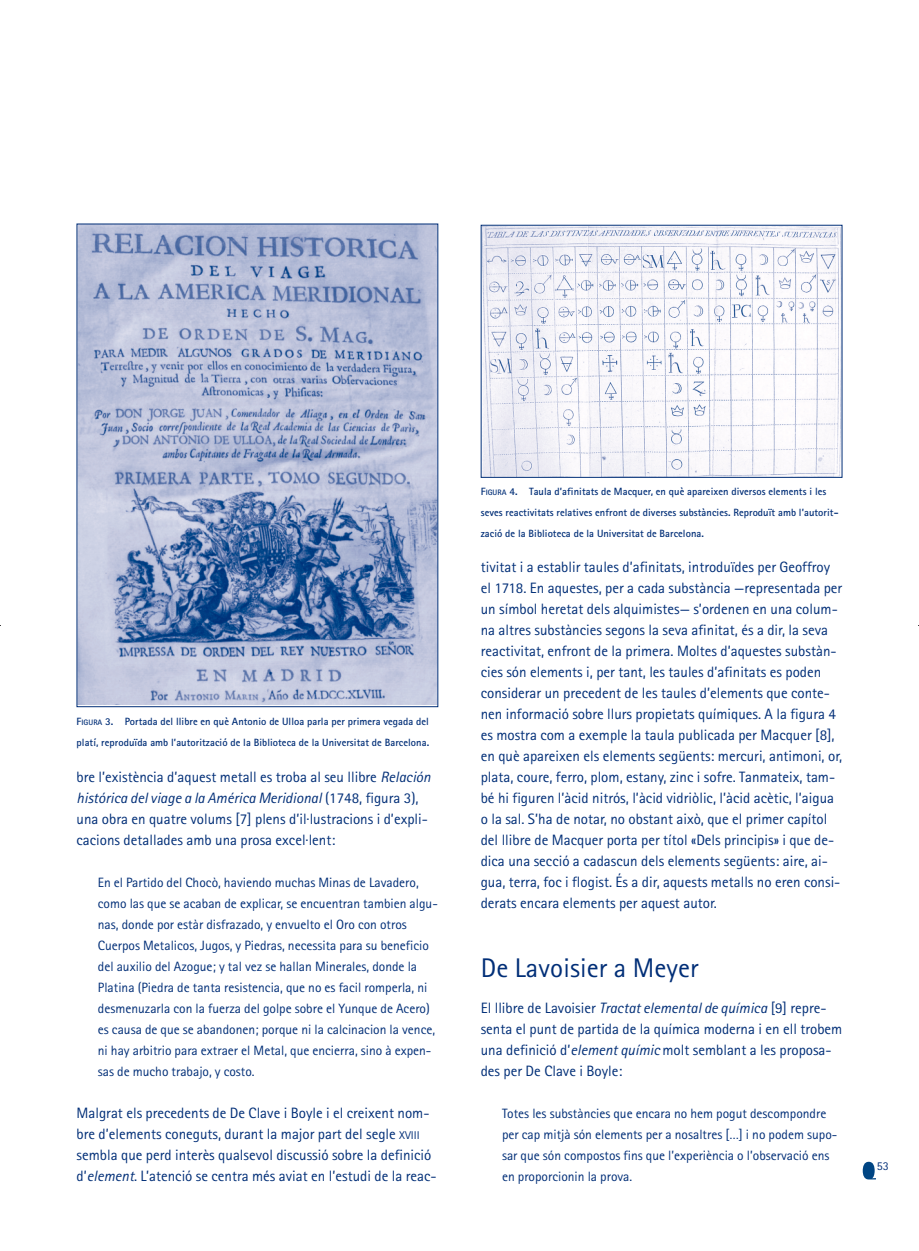
<style>
.page{position:relative;width:919px;height:1251px;background:#fff}
.page>*{position:absolute;margin:0;border:0;box-sizing:border-box;transform-origin:0 0}
.t1{font:27px "Rotis Sans Serif";letter-spacing:.005em;color:#002e77}
.t2{font:15px/21px "Rotis Sans Serif";color:#002e77}
.t3{font:13.5px/21px "Rotis Sans Serif";color:#002e77}
.t4{font:12px "Rotis Sans Serif";color:#002e77}
.t5{font:700 10.5px/21px "Rotis Sans Serif";letter-spacing:.005em;color:#002e77}
.s1{font-size:7.8px}
.s2{font-style:italic}
.s3{font-size:11.25px}
</style>
<div class="page">
<svg style="left:866px;top:1161px;width:10px;height:19px"></svg>
<svg style="left:862px;top:1162px;width:13px;height:17px"></svg>
<img style="left:79px;top:226px;width:357px;height:479px">
<img style="left:482px;top:227px;width:358px;height:249px">
<p class="t5" style="left:77px;top:712px;width:354px">F<span class="s1">IGURA</span> 3. Portada del llibre en què Antonio de Ulloa parla per primera vegada del platí, reproduïda amb l’autorització de la Biblioteca de la Universitat de Barcelona.</p>
<p class="t2" style="left:77px;top:768px;width:355px">bre l’existència d’aquest metall es troba al seu llibre <span class="s2">Relación histórica del viage a la América Meridional</span> (1748, figura 3), una obra en quatre volums [7] plens d’il·lustracions i d’expli&shy;cacions detallades amb una prosa excel·lent:</p>
<p class="t3" style="left:98px;top:873px;width:341px">En el Partido del Chocò, haviendo muchas Minas de Lavadero, como las que se acaban de explicar, se encuentran tambien algu&shy;nas, donde por estàr disfrazado, y envuelto el Oro con otros Cuerpos Metalicos, Jugos, y Piedras, necessita para su beneficio del auxilio del Azogue; y tal vez se hallan Minerales, donde la Platina (Piedra de tanta resistencia, que no es facil romperla, ni desmenuzarla con la fuerza del golpe sobre el Yunque de Acero) es causa de que se abandonen; porque ni la calcinacion la vence, ni hay arbitrio para extraer el Metal, que encierra, sino à expen&shy;sas de mucho trabajo, y costo.</p>
<p class="t2" style="left:77px;top:1104px;width:361px">Malgrat els precedents de De Clave i Boyle i el creixent nom&shy;bre d’elements coneguts, durant la major part del segle <span class="s3">XVIII </span>sembla que perd interès qualsevol discussió sobre la definició d’<span class="s2">element</span>. L’atenció se centra més aviat en l’estudi de la reac-</p>
<p class="t5" style="left:480px;top:482px;width:359px">F<span class="s1">IGURA</span> 4. Taula d’afinitats de Macquer, en què apareixen diversos elements i les seves reactivitats relatives enfront de diverses substàncies. Reproduït amb l’autorit&shy;zació de la Biblioteca de la Universitat de Barcelona.</p>
<p class="t2" style="left:480px;top:558px;width:363px">tivitat i a establir taules d’afinitats, introduïdes per Geoffroy el 1718. En aquestes, per a cada substància —representada per un símbol heretat dels alquimistes— s’ordenen en una colum&shy;na altres substàncies segons la seva afinitat, és a dir, la seva reactivitat, enfront de la primera. Moltes d’aquestes substàn&shy;cies són elements i, per tant, les taules d’afinitats es poden considerar un precedent de les taules d’elements que conte&shy;nen informació sobre llurs propietats químiques. A la figura 4 es mostra com a exemple la taula publicada per Macquer [8], en què apareixen els elements següents: mercuri, antimoni, or, plata, coure, ferro, plom, estany, zinc i sofre. Tanmateix, tam&shy;bé hi figuren l’àcid nitrós, l’àcid vidriòlic, l’àcid acètic, l’aigua o la sal. S’ha de notar, no obstant això, que el primer capítol del llibre de Macquer porta per títol «Dels principis» i que de&shy;dica una secció a cadascun dels elements següents: aire, ai&shy;gua, terra, foc i flogist. És a dir, aquests metalls no eren consi&shy;derats encara elements per aquest autor.</p>
<h1 class="t1" style="left:480px;top:958px;width:219px">De Lavoisier a Meyer</h1>
<p class="t2" style="left:480px;top:999px;width:363px">El llibre de Lavoisier <span class="s2">Tractat elemental de química</span> [9] repre&shy;senta el punt de partida de la química moderna i en ell trobem una definició d’<span class="s2">element químic</span> molt semblant a les proposa&shy;des per De Clave i Boyle:</p>
<p class="t3" style="left:502px;top:1104px;width:337px">Totes les substàncies que encara no hem pogut descompondre per cap mitjà són elements per a nosaltres […] i no podem supo&shy;sar que són compostos fins que l’experiència o l’observació ens en proporcionin la prova.</p>
<p class="t4" style="left:876px;top:1162px;width:14px">53</p>
</div>
